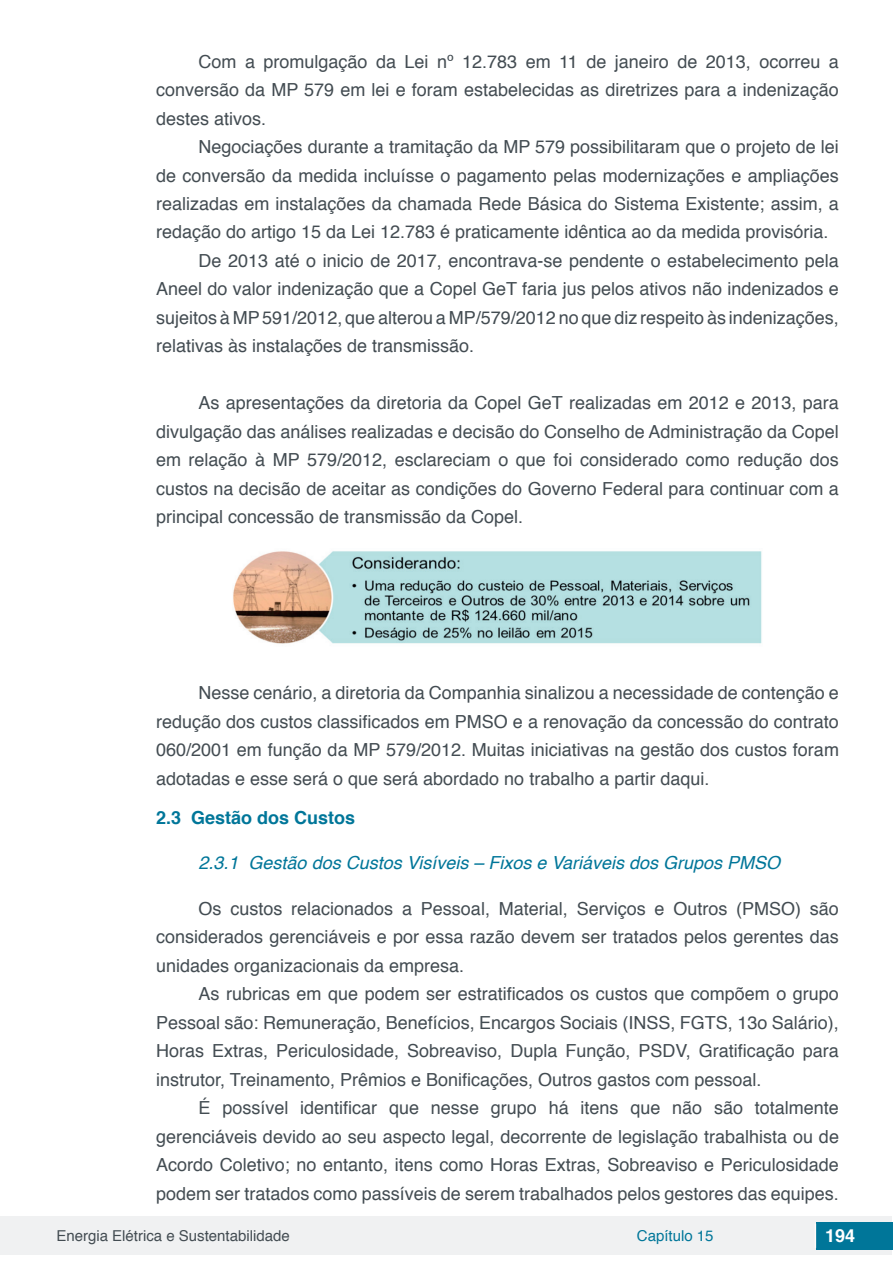
<style>
.page{position:relative;width:893px;height:1263px;background:#fff}
.page>*{position:absolute;margin:0;border:0;box-sizing:border-box;transform-origin:0 0}
.t1{font:18px/28.5px "Helvetica";color:#434c52;text-align:justify}
.t2{font:italic 18px "Helvetica";color:#007699}
.t3{font:700 18px "Helvetica";color:#007699}
.t4{font:700 18px "Helvetica";color:#fff}
.t5{font:15px "Helvetica";color:#434c52}
.t6{font:15px "Helvetica";color:#007699}
</style>
<div class="page">
<div style="left:1px;top:1216px;width:891px;height:38px;background:#f0f1f2"></div>
<div style="left:816px;top:1222px;width:77px;height:27px;background:#007699"></div>
<svg style="left:815px;top:1224px;width:1px;height:24px"></svg>
<img style="left:233px;top:551px;width:529px;height:93px">
<p class="t1" style="left:156px;top:47px;width:684px;text-indent:43px">Com a promulgação da Lei nº 12.783 em 11 de janeiro de 2013, ocorreu a conversão da MP 579 em lei e foram estabelecidas as diretrizes para a indenização destes ativos.</p>
<p class="t1" style="left:199px;top:133px;width:642px">Negociações durante a tramitação da MP 579 possibilitaram que o projeto de lei</p>
<p class="t1" style="left:156px;top:161px;width:684px">de conversão da medida incluísse o pagamento pelas modernizações e ampliações</p>
<p class="t1" style="left:156px;top:190px;width:684px">realizadas em instalações da chamada Rede Básica do Sistema Existente; assim, a</p>
<p class="t1" style="left:156px;top:218px;width:674px">redação do artigo 15 da Lei 12.783 é praticamente idêntica ao da medida provisória.</p>
<p class="t1" style="left:199px;top:247px;width:642px">De 2013 até o inicio de 2017, encontrava-se pendente o estabelecimento pela</p>
<p class="t1" style="left:156px;top:275px;width:684px">Aneel do valor indenização que a Copel GeT faria jus pelos ativos não indenizados e</p>
<p class="t1" style="left:156px;top:304px;width:684px">sujeitos à MP 591/2012, que alterou a MP/579/2012 no que diz respeito às indenizações,</p>
<p class="t1" style="left:156px;top:332px;width:320px">relativas às instalações de transmissão.</p>
<p class="t1" style="left:156px;top:389px;width:684px;text-indent:43px">As apresentações da diretoria da Copel GeT realizadas em 2012 e 2013, para divulgação das análises realizadas e decisão do Conselho de Administração da Copel em relação à MP 579/2012, esclareciam o que foi considerado como redução dos custos na decisão de aceitar as condições do Governo Federal para continuar com a principal concessão de transmissão da Copel.</p>
<p class="t1" style="left:156px;top:679px;width:684px;text-indent:43px">Nesse cenário, a diretoria da Companhia sinalizou a necessidade de contenção e redução dos custos classificados em PMSO e a renovação da concessão do contrato 060/2001 em função da MP 579/2012. Muitas iniciativas na gestão dos custos foram adotadas e esse será o que será abordado no trabalho a partir daqui.</p>
<p class="t3" style="left:156px;top:803px;width:201px">2.3 Gestão dos Custos</p>
<p class="t2" style="left:199px;top:848px;width:583px">2.3.1 Gestão dos Custos Visíveis – Fixos e Variáveis dos Grupos PMSO</p>
<p class="t1" style="left:156px;top:894px;width:684px;text-indent:43px">Os custos relacionados a Pessoal, Material, Serviços e Outros (PMSO) são considerados gerenciáveis e por essa razão devem ser tratados pelos gerentes das unidades organizacionais da empresa.</p>
<p class="t1" style="left:156px;top:980px;width:684px;text-indent:43px">As rubricas em que podem ser estratificados os custos que compõem o grupo Pessoal são: Remuneração, Benefícios, Encargos Sociais (INSS, FGTS, 13o Salário), Horas Extras, Periculosidade, Sobreaviso, Dupla Função, PSDV, Gratificação para instrutor, Treinamento, Prêmios e Bonificações, Outros gastos com pessoal.</p>
<p class="t1" style="left:156px;top:1094px;width:684px;text-indent:43px">É possível identificar que nesse grupo há itens que não são totalmente gerenciáveis devido ao seu aspecto legal, decorrente de legislação trabalhista ou de Acordo Coletivo; no entanto, itens como Horas Extras, Sobreaviso e Periculosidade podem ser tratados como passíveis de serem trabalhados pelos gestores das equipes.</p>
<p class="t5" style="left:56px;top:1224px;width:235px">Energia Elétrica e Sustentabilidade</p>
<p class="t6" style="left:637px;top:1224px;width:78px">Capítulo 15</p>
<p class="t4" style="left:825px;top:1221px;width:32px">194</p>
</div>
